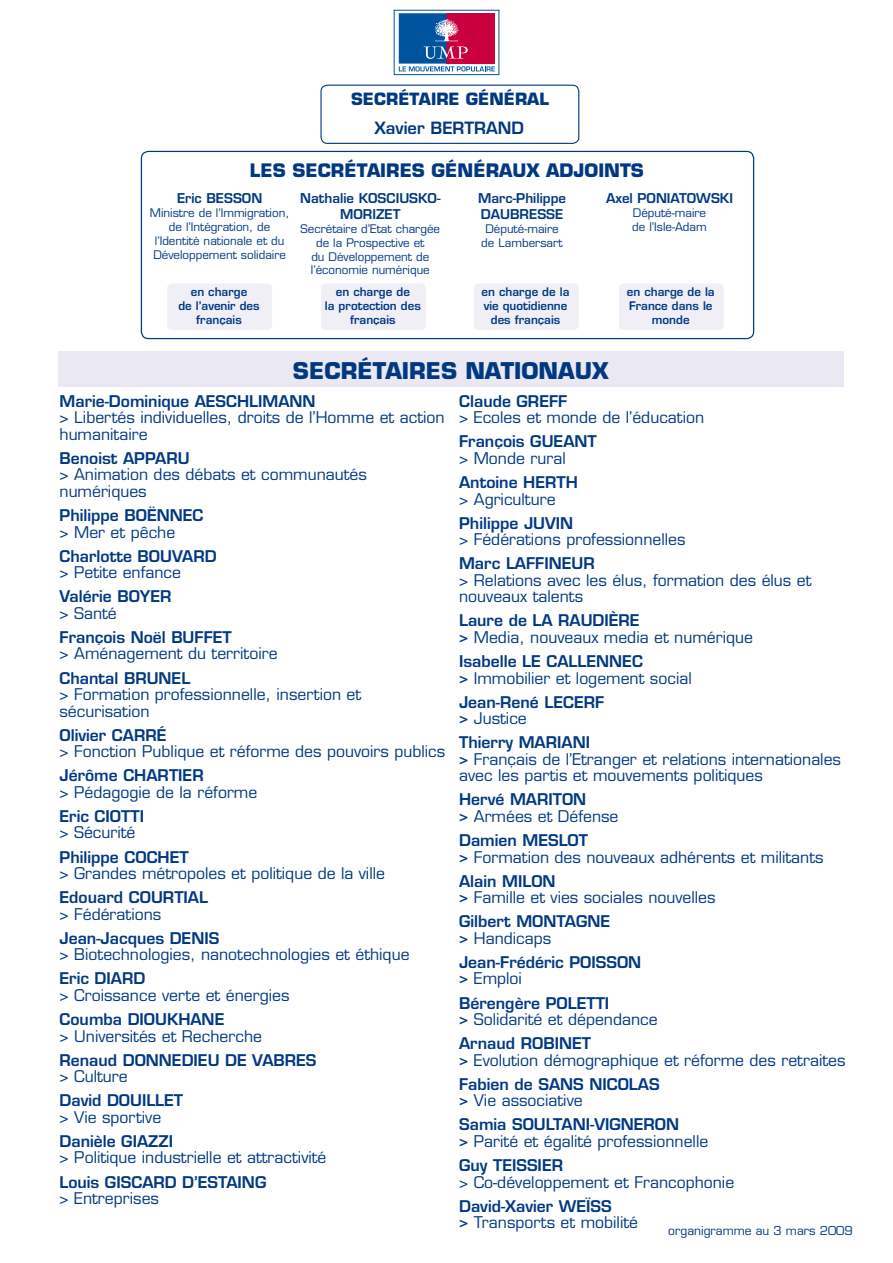
<style>
.page{position:relative;width:893px;height:1263px;background:#fff}
.page>*{position:absolute;margin:0;border:0;box-sizing:border-box;transform-origin:0 0}
.t1{font:700 22.5px "Eurostile";color:#003883}
.t2{font:700 18.15px "Eurostile";color:#003883}
.t3{font:700 16.5px "Eurostile";color:#003883}
.t4{font:600 16.5px "Eurostile";color:#003883}
.t5{font:15.75px/16.5px "Eurostile";color:#003883}
.t6{font:600 15.75px/24.2px "Eurostile";color:#003883}
.t7{font:600 13.2px/15.9px "Eurostile";color:#003883}
.t8{font:12px "Eurostile";color:#003883}
.t9{font:11.55px/13.8px "Eurostile";color:#003883;text-align:center}
.t10{font:600 11.55px/13.8px "Eurostile";color:#003883;text-align:center}
.s1{font-weight:600}
.s2{font-weight:400}
</style>
<div class="page">
<svg style="left:398px;top:13px;width:97px;height:59px"></svg>
<div style="left:394px;top:10px;width:105px;height:65px;border:1px solid #00539e"></div>
<div style="left:447px;top:13px;width:48px;height:51px;background:#ca003e"></div>
<div style="left:399px;top:13px;width:48px;height:51px;background:#00539e"></div>
<svg style="left:425px;top:47px;width:43px;height:12px"></svg>
<svg style="left:434px;top:19px;width:25px;height:22px"></svg>
<svg style="left:399px;top:66px;width:96px;height:5px"></svg>
<div style="left:320px;top:85px;width:259px;height:59px;border:1px solid #003883;border-radius:6px"></div>
<div style="left:58px;top:351px;width:785px;height:36px;background:#eae8f2"></div>
<div style="left:141px;top:151px;width:613px;height:188px;border:1px solid #003883;border-radius:7px"></div>
<div style="left:167px;top:284px;width:105px;height:46px;background:#f0eff6;border-radius:5px"></div>
<div style="left:321px;top:284px;width:105px;height:46px;background:#f0eff6;border-radius:5px"></div>
<div style="left:474px;top:284px;width:105px;height:46px;background:#f0eff6;border-radius:5px"></div>
<div style="left:619px;top:284px;width:105px;height:46px;background:#f0eff6;border-radius:5px"></div>
<p class="t3" style="left:351px;top:89px;width:199px">SECRÉTAIRE GÉNÉRAL</p>
<p class="t4" style="left:374px;top:117px;width:151px">Xavier Bertrand</p>
<p class="t2" style="left:250px;top:159px;width:394px">LES SECRÉTAIRES GÉNÉRAUX ADJOINTS</p>
<p class="t7" style="left:177px;top:190px;width:85px">Eric BESSON</p>
<p class="t9" style="left:150px;top:206px;width:141px">Ministre de l’Immigration, de l’Intégration, de l’Identité nationale et du<br>Développement solidaire</p>
<p class="t7" style="left:340px;top:190px;width:102px;text-indent:-40px">Nathalie KOSCIUSKO-<br>MORIZET</p>
<p class="t9" style="left:301px;top:222px;width:141px">Secrétaire d’Etat chargée de la Prospective et<br>du Développement de l’économie numérique</p>
<p class="t7" style="left:606px;top:190px;width:128px">Axel PONIATOWSKI</p>
<p class="t9" style="left:632px;top:206px;width:76px;text-align:left">Député-maire de l’Isle-Adam</p>
<p class="t7" style="left:478px;top:190px;width:89px">Marc-Philippe<br>DAUBRESSE</p>
<p class="t9" style="left:481px;top:222px;width:83px">Député-maire de Lambersart</p>
<p class="t10" style="left:178px;top:285px;width:83px">en charge<br>de l’avenir des français</p>
<p class="t10" style="left:325px;top:285px;width:97px">en charge de<br>la protection des français</p>
<p class="t10" style="left:482px;top:285px;width:89px">en charge de la vie quotidienne des français</p>
<p class="t10" style="left:627px;top:285px;width:89px">en charge de la<br>France dans le monde</p>
<h1 class="t1" style="left:293px;top:357px;width:317px">SECRÉTAIRES NATIONAUX</h1>
<p class="t6" style="left:60px;top:389px;width:232px">Marie-Dominique AESCHLIMANN</p>
<p class="t5" style="left:60px;top:409px;width:387px">&gt; Libertés individuelles, droits de l’Homme et action humanitaire</p>
<p class="t6" style="left:60px;top:446px;width:132px">Benoist APPARU</p>
<p class="t5" style="left:60px;top:466px;width:309px">&gt; Animation des débats et communautés numériques</p>
<p class="t6" style="left:60px;top:503px;width:110px">Philippe BOËNNE</p>
<p class="t6" style="left:193px;top:503px;width:12px">C</p>
<p class="t5" style="left:60px;top:523px;width:117px">&gt; Mer et pêche</p>
<p class="t6" style="left:60px;top:544px;width:135px">Charlotte BOUVARD</p>
<p class="t5" style="left:60px;top:564px;width:123px">&gt; Petite enfance</p>
<p class="t6" style="left:60px;top:584px;width:102px">Valérie BOYER</p>
<p class="t5" style="left:60px;top:605px;width:59px">&gt; Santé</p>
<p class="t6" style="left:60px;top:625px;width:164px">François Noël BUFFET</p>
<p class="t5" style="left:60px;top:645px;width:220px">&gt; Aménagement du territoire</p>
<p class="t6" style="left:60px;top:665px;width:132px">Chantal BRUNEL</p>
<p class="t5" style="left:60px;top:686px;width:303px">&gt; Formation professionnelle, insertion et sécurisation</p>
<p class="t6" style="left:60px;top:723px;width:76px">Olivier CARR</p>
<p class="t6" style="left:157px;top:723px;width:11px">É</p>
<p class="t5" style="left:60px;top:743px;width:387px">&gt; Fonction Publique et réforme des pouvoirs publics</p>
<p class="t6" style="left:60px;top:763px;width:99px">Jérôme CHART</p>
<p class="t6" style="left:178px;top:763px;width:16px">IER</p>
<p class="t5" style="left:60px;top:784px;width:199px">&gt; Pédagogie de la réforme</p>
<p class="t6" style="left:60px;top:804px;width:86px">Eric CIOTTI</p>
<p class="t5" style="left:60px;top:824px;width:78px">&gt; Sécurité</p>
<p class="t6" style="left:60px;top:844px;width:121px">Philippe COCHET</p>
<p class="t5" style="left:60px;top:865px;width:327px">&gt; Grandes métropoles et politique de la ville</p>
<p class="t6" style="left:60px;top:885px;width:150px">Edouard COURTIAL</p>
<p class="t5" style="left:60px;top:906px;width:103px">&gt; Fédérations</p>
<p class="t6" style="left:60px;top:926px;width:123px">Jean-Jacques DEN</p>
<p class="t6" style="left:204px;top:926px;width:16px">IS</p>
<p class="t5" style="left:60px;top:946px;width:352px">&gt; Biotechnologies, nanotechnologies et éthique</p>
<p class="t6" style="left:60px;top:966px;width:64px">Eric DIARD</p>
<p class="t5" style="left:60px;top:987px;width:231px">&gt; Croissance verte et énergies</p>
<p class="t6" style="left:60px;top:1007px;width:144px">Coumba DIOUKHANE</p>
<p class="t5" style="left:60px;top:1027px;width:204px">&gt; Universités et Recherche</p>
<p class="t6" style="left:60px;top:1048px;width:257px">Renaud Donnedieu de Vabres</p>
<p class="t5" style="left:60px;top:1068px;width:70px">&gt; Culture</p>
<p class="t6" style="left:60px;top:1088px;width:115px">David DOUILLET</p>
<p class="t5" style="left:60px;top:1109px;width:103px">&gt; Vie sportive</p>
<p class="t6" style="left:60px;top:1129px;width:115px">Danièle GIAZZI</p>
<p class="t5" style="left:60px;top:1149px;width:268px">&gt; Politique industrielle et attractivité</p>
<p class="t6" style="left:60px;top:1169px;width:96px">Louis GISCARD</p>
<p class="t6" style="left:182px;top:1169px;width:86px">D’ESTAING</p>
<p class="t5" style="left:60px;top:1190px;width:101px">&gt; Entreprises</p>
<p class="t6" style="left:459px;top:389px;width:110px">Claude GREFF</p>
<p class="t5" style="left:459px;top:409px;width:247px">&gt; Ecoles et monde de l’éducation</p>
<p class="t6" style="left:459px;top:429px;width:107px">François GUEANT</p>
<p class="t5" style="left:459px;top:450px;width:108px">&gt; Monde rural</p>
<p class="t6" style="left:459px;top:470px;width:88px">Antoine HERT</p>
<p class="t6" style="left:566px;top:470px;width:14px">H</p>
<p class="t5" style="left:459px;top:490px;width:98px">&gt; Agriculture</p>
<p class="t6" style="left:459px;top:511px;width:113px">Philippe JUVIN</p>
<p class="t5" style="left:459px;top:531px;width:228px">&gt; Fédérations professionnelles</p>
<p class="t6" style="left:459px;top:551px;width:135px">Marc LAFFINEUR</p>
<p class="t5" style="left:459px;top:572px;width:354px">&gt; Relations avec les élus, formation des élus et nouveaux talents</p>
<p class="t5" style="left:459px;top:612px;width:295px"><span class="s1">Laure de LA RAUDIÈRE<br>&gt;</span> Media, nouveaux media et numérique</p>
<p class="t6" style="left:459px;top:649px;width:140px">Isabelle LE CALLENNE</p>
<p class="t5" style="left:459px;top:653px;width:234px;text-indent:173px"><span class="s1">C<br>&gt;</span> Immobilier et logement social</p>
<p class="t6" style="left:459px;top:693px;width:147px;line-height:16.5px">Jean-René LECERF &gt; <span class="s2">Justice</span></p>
<p class="t5" style="left:459px;top:734px;width:383px"><span class="s1">Thierry MAR IAN I<br>&gt;</span> Français de l’Etranger et relations internationales avec les partis et mouvements politiques</p>
<p class="t5" style="left:459px;top:791px;width:161px"><span class="s1">Hervé MAR ITON<br>&gt;</span> Armées et Défense</p>
<p class="t5" style="left:459px;top:832px;width:366px"><span class="s1">Damien MESLOT<br>&gt;</span> Formation des nouveaux adhérents et militants</p>
<p class="t5" style="left:459px;top:873px;width:258px"><span class="s1">Alain MILON<br>&gt;</span> Famille et vies sociales nouvelles</p>
<p class="t6" style="left:459px;top:909px;width:96px">Gilbert MONTA</p>
<p class="t6" style="left:576px;top:909px;width:23px">GNE</p>
<p class="t6" style="left:459px;top:926px;width:182px">&gt; <span class="s2">Handicaps<br></span>Jean-Frédéric POISSON</p>
<p class="t6" style="left:459px;top:966px;width:152px">&gt; <span class="s2">Emploi<br></span>Bérengère POLETTI</p>
<p class="t5" style="left:459px;top:1007px;width:200px;line-height:24.2px"><span class="s1">&gt;</span> Solidarité et dépendance<br><span class="s1">Arnaud ROBINET</span></p>
<p class="t5" style="left:459px;top:1048px;width:388px;line-height:24.2px"><span class="s1">&gt;</span> Evolution démographique et réforme des retraites<br><span class="s1">Fabien de SANS NICOLAS</span></p>
<p class="t5" style="left:459px;top:1088px;width:125px;line-height:24.2px"><span class="s1">&gt;</span> Vie associative<br><span class="s1">Samia SOULTAN</span></p>
<p class="t6" style="left:586px;top:1112px;width:47px">I-VIGNER</p>
<p class="t5" style="left:459px;top:1116px;width:251px;text-indent:196px"><span class="s1">ON<br>&gt;</span> Parité et égalité professionnelle</p>
<p class="t6" style="left:459px;top:1153px;width:61px">Guy Teissi</p>
<p class="t6" style="left:542px;top:1153px;width:23px">er</p>
<p class="t5" style="left:459px;top:1173px;width:277px">&gt; Co-développement et Francophonie</p>
<p class="t5" style="left:459px;top:1198px;width:180px"><span class="s1">David-Xavier WEÏSS<br>&gt;</span> Transports et mobilité</p>
<p class="t8" style="left:668px;top:1224px;width:186px">organigramme au 3 mars 2009</p>
</div>
